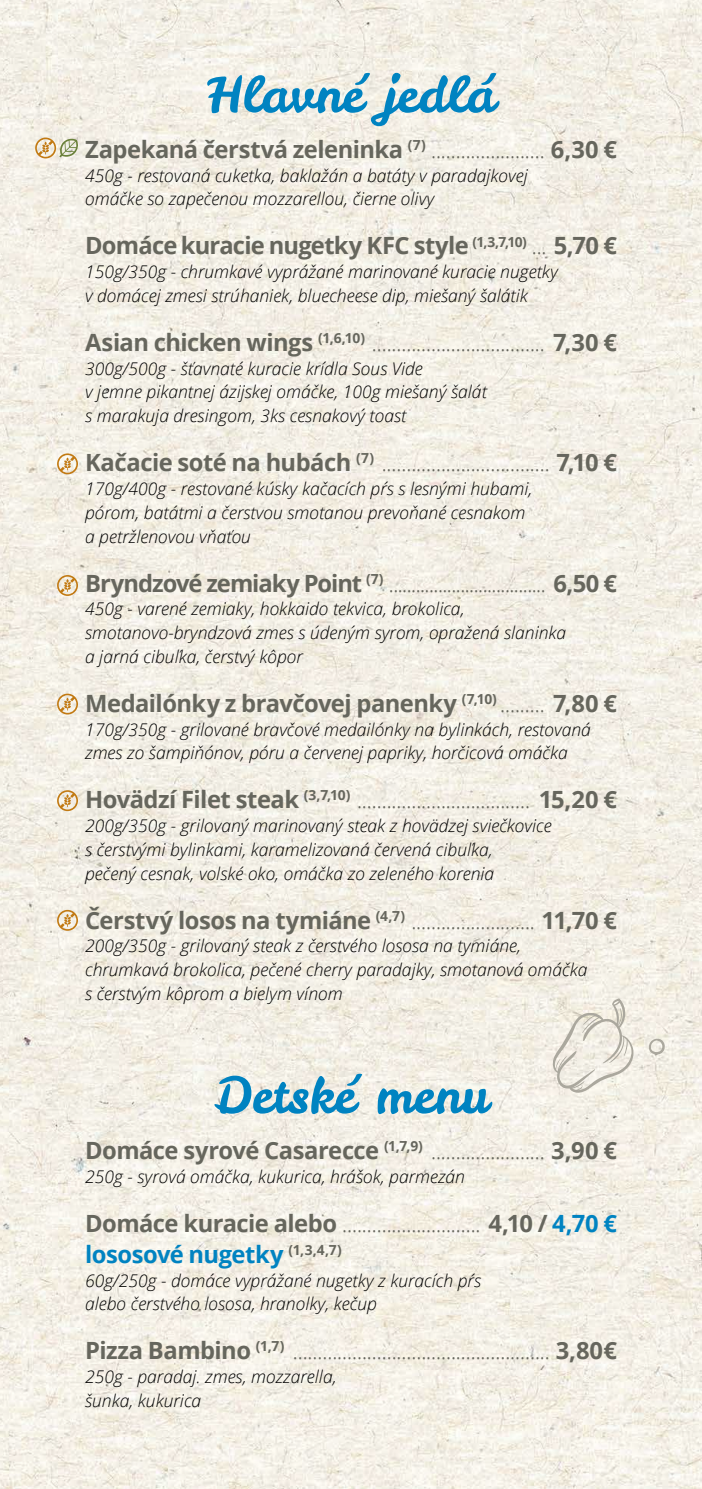
<style>
.page{position:relative;width:702px;height:1489px;background:#fff}
.page>*{position:absolute;margin:0;border:0;box-sizing:border-box;transform-origin:0 0}
.t1{font:50px "Leckerli One";color:#0083c1}
.t2{font:300 23.75px/31.2px "Open Sans";color:#66665d}
.t3{font:700 23.75px "Open Sans";letter-spacing:-.025em;color:#66665d}
.t4{font:italic 300 17.5px/23.8px "Open Sans";color:#000}
.s1{font-weight:300}
.s2{font-weight:700}
.s3{font-weight:700;color:#0083c1}
</style>
<div class="page">
<img style="left:0;top:0;width:702px;height:1488px">
<svg style="left:57px;top:575px;width:21px;height:21px"></svg>
<svg style="left:57px;top:453px;width:21px;height:21px"></svg>
<svg style="left:57px;top:693px;width:21px;height:21px"></svg>
<svg style="left:57px;top:790px;width:21px;height:21px"></svg>
<svg style="left:57px;top:909px;width:21px;height:21px"></svg>
<svg style="left:35px;top:137px;width:44px;height:21px"></svg>
<svg style="left:648px;top:1038px;width:17px;height:16px"></svg>
<svg style="left:552px;top:998px;width:82px;height:94px;background:#e7e3d9"></svg>
<h1 class="t1" style="left:206px;top:61px;width:290px">Hlavné jedlá</h1>
<h2 class="t3" style="left:85px;top:132px;width:533px">Zapekaná čerstvá zeleninka <sup>(7)</sup> <span class="s1">.......................</span> 6,30 €</h2>
<p class="t4" style="left:85px;top:163px;width:444px">450g - restovaná cuketka, baklažán a batáty v paradajkovej omáčke so zapečenou mozzarellou, čierne olivy</p>
<h2 class="t3" style="left:85px;top:229px;width:533px">Domáce kuracie nugetky KFC style <sup>(1,3,7,10)</sup> <span class="s1">...</span> 5,70 €</h2>
<p class="t4" style="left:85px;top:259px;width:474px">150g/350g - chrumkavé vyprážané marinované kuracie nugetky v domácej zmesi strúhaniek, bluecheese dip, miešaný šalátik</p>
<h2 class="t2" style="left:85px;top:326px;width:533px"><span class="s2">Asian chicken wings</span> <sup>(1,6,10)</sup> ................................... <span class="s2">7,30 €</span></h2>
<p class="t4" style="left:85px;top:356px;width:403px">300g/500g - šťavnaté kuracie krídla Sous Vide<br>v jemne pikantnej ázijskej omáčke, 100g miešaný šalát s marakuja dresingom, 3ks cesnakový toast</p>
<h2 class="t2" style="left:85px;top:446px;width:533px"><span class="s2">Kačacie soté na hubách</span> <sup>(7)</sup> .................................. <span class="s2">7,10 €</span></h2>
<p class="t4" style="left:85px;top:476px;width:449px">170g/400g - restované kúsky kačacích pŕs s lesnými hubami, pórom, batátmi a čerstvou smotanou prevoňané cesnakom a petržlenovou vňaťou</p>
<h2 class="t2" style="left:85px;top:566px;width:533px"><span class="s2">Bryndzové zemiaky Point</span> <sup>(7)</sup> ................................... <span class="s2">6,50 €</span></h2>
<p class="t4" style="left:85px;top:596px;width:482px">450g - varené zemiaky, hokkaido tekvica, brokolica, smotanovo-bryndzová zmes s údeným syrom, opražená slaninka a jarná cibuľka, čerstvý kôpor</p>
<h2 class="t3" style="left:85px;top:686px;width:533px">Medailónky z bravčovej panenky <sup>(7,10)</sup> <span class="s1">.........</span> 7,80 €</h2>
<p class="t4" style="left:85px;top:716px;width:507px">170g/350g - grilované bravčové medailónky na bylinkách, restovaná zmes zo šampiňónov, póru a červenej papriky, horčicová omáčka</p>
<h2 class="t2" style="left:85px;top:783px;width:533px"><span class="s2">Hovädzí Filet steak</span> <sup>(3,7,10)</sup> ................................... <span class="s2">15,20 €</span></h2>
<p class="t4" style="left:85px;top:813px;width:468px">200g/350g - grilovaný marinovaný steak z hovädzej sviečkovice s čerstvými bylinkami, karamelizovaná červená cibuľka,<br>pečený cesnak, volské oko, omáčka zo zeleného korenia</p>
<h2 class="t3" style="left:85px;top:903px;width:533px">Čerstvý losos na tymiáne <sup>(4,7)</sup> <span class="s1">.........................</span> 11,70 €</h2>
<p class="t4" style="left:85px;top:933px;width:504px">200g/350g - grilovaný steak z čerstvého lososa na tymiáne, chrumkavá brokolica, pečené cherry paradajky, smotanová omáčka s čerstvým kôprom a bielym vínom</p>
<h1 class="t1" style="left:214px;top:1061px;width:276px">Detské menu</h1>
<h2 class="t3" style="left:85px;top:1133px;width:533px">Domáce syrové Casarecce <sup>(1,7,9)</sup> <span class="s1">.......................</span> 3,90 €</h2>
<p class="t4" style="left:85px;top:1163px;width:381px">250g - syrová omáčka, kukurica, hrášok, parmezán</p>
<h2 class="t2" style="left:85px;top:1206px;width:533px"><span class="s2">Domáce kuracie alebo</span> ............................ <span class="s2">4,10 /</span> <span class="s3">4,70 € lososové nugetky</span> <sup>(1,3,4,7)</sup></h2>
<p class="t4" style="left:85px;top:1267px;width:397px">60g/250g - domáce vyprážané nugetky z kuracích pŕs alebo čerstvého lososa, hranolky, kečup</p>
<h2 class="t2" style="left:85px;top:1334px;width:533px"><span class="s2">Pizza Bambino</span> <sup>(1,7)</sup> .................................................... <span class="s2">3,80€</span></h2>
<p class="t4" style="left:85px;top:1363px;width:253px">250g - paradaj. zmes, mozzarella, šunka, kukurica</p>
</div>
